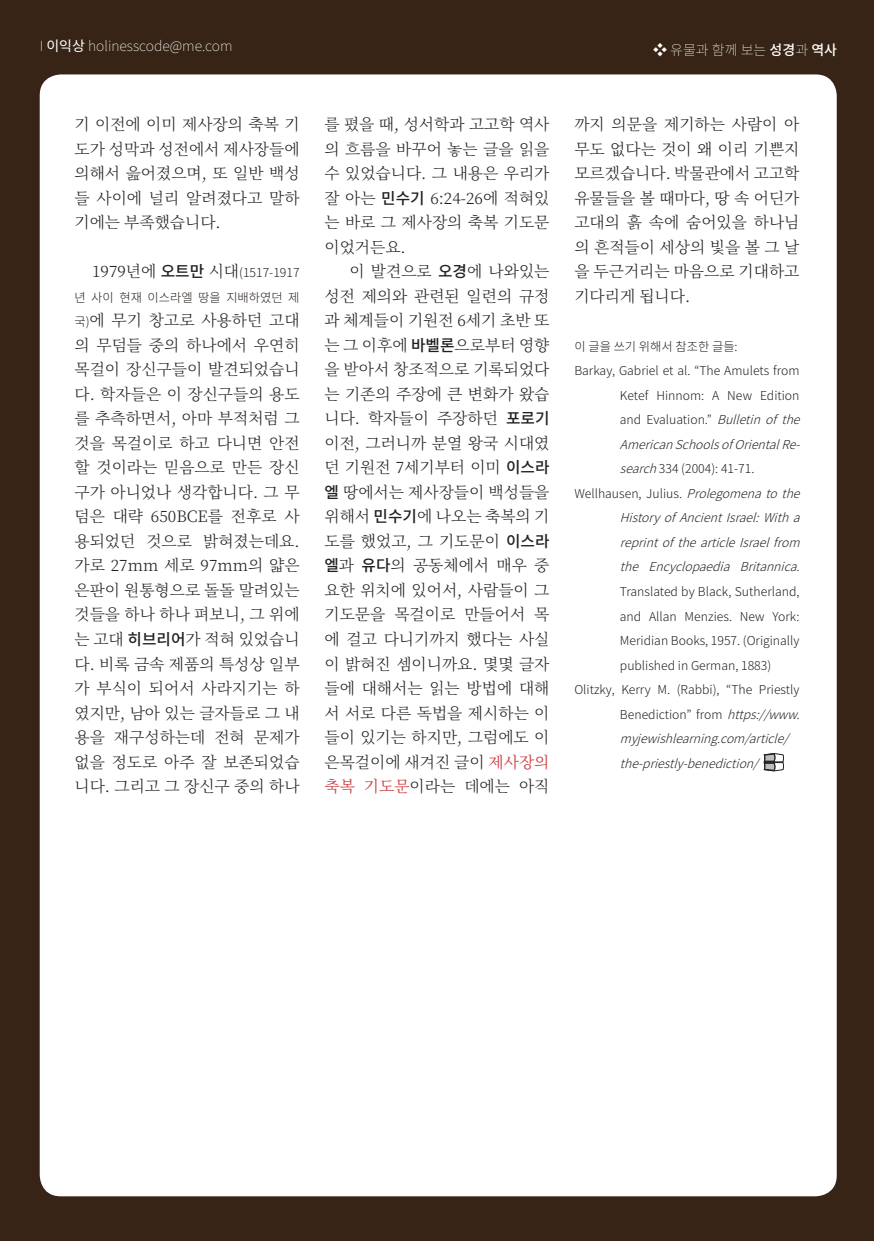
<style>
.page{position:relative;width:874px;height:1241px;background:#fff}
.page>*{position:absolute;margin:0;border:0;box-sizing:border-box;transform-origin:0 0}
.t1{font:300 15.75px/24.5px "Noto Serif CJ Kkr";color:#231f20;text-align:justify}
.t2{font:100 14px "Noto Sans CJ Kkr";color:#fff}
.t3{font:300 12.25px/24.5px "Noto Sans CJ Kkr";color:#241e1b}
.t4{font:italic 300 12.25px/24.5px "Noto Sans CJ Kkr";color:#241e1b}
.s1{font-weight:400}
.s2{font-weight:500}
.s3{font-family:"Noto Serif CJ Kkr";font-size:15.75px;color:#231f20}
.s4{font-weight:500;font-size:15.75px;color:#231f20}
.s5{font-family:"Noto Sans CJ Kkr";font-size:12.25px;color:#241e1b}
.s6{font-family:"Noto Sans CJ Kkr";font-weight:500}
.s7{font-weight:400;color:#ce3e42}
.s8{font-style:italic}
.s9{font-style:normal}
</style>
<div class="page">
<div style="left:0;top:0;width:873px;height:1240px;background:#372416"></div>
<div style="left:40px;top:74px;width:796px;height:1122px;background:#fff;border-radius:21px"></div>
<svg style="left:763px;top:753px;width:20px;height:18px"></svg>
<p class="t2" style="left:40px;top:38px;width:194px">I <span class="s1">이익상</span> holinesscode@me.com</p>
<p class="t2" style="left:652px;top:41px;width:185px">❖ 유물과 함께 보는 <span class="s2">성경</span>과 <span class="s2">역사</span></p>
<p class="t1" style="left:74px;top:112px;width:226px">기 이전에 이미 제사장의 축복 기 도가 성막과 성전에서 제사장들에 의해서 읊어졌으며, 또 일반 백성 들 사이에 널리 알려졌다고 말하 기에는 부족했습니다.</p>
<p class="t3" style="left:74px;top:261px;width:226px;text-align:right"><span class="s3">1979년에</span> <span class="s4">오트만</span> <span class="s3">시대</span>(1517-1917<br>년 사이 현재 이스라엘 땅을 지배하였던 제</p>
<p class="t1" style="left:74px;top:308px;width:226px"><span class="s5">국)</span>에 무기 창고로 사용하던 고대 의 무덤들 중의 하나에서 우연히 목걸이 장신구들이 발견되었습니 다. 학자들은 이 장신구들의 용도 를 추측하면서, 아마 부적처럼 그 것을 목걸이로 하고 다니면 안전 할 것이라는 믿음으로 만든 장신 구가 아니었나 생각합니다. 그 무 덤은 대략 650BCE를 전후로 사 용되었던 것으로 밝혀졌는데요. 가로 27mm 세로 97mm의 얇은 은판이 원통형으로 돌돌 말려있는 것들을 하나 하나 펴보니, 그 위에 는 고대 <span class="s6">히브리어</span>가 적혀 있었습니 다. 비록 금속 제품의 특성상 일부 가 부식이 되어서 사라지기는 하 였지만, 남아 있는 글자들로 그 내 용을 재구성하는데 전혀 문제가 없을 정도로 아주 잘 보존되었습 니다. 그리고 그 장신구 중의 하나</p>
<p class="t1" style="left:324px;top:112px;width:226px">를 폈을 때, 성서학과 고고학 역사 의 흐름을 바꾸어 놓는 글을 읽을 수 있었습니다. 그 내용은 우리가 잘 아는 <span class="s6">민수기</span> 6:24-26에 적혀있 는 바로 그 제사장의 축복 기도문 이었거든요.</p>
<p class="t1" style="left:324px;top:259px;width:226px;text-indent:25px">이 발견으로 <span class="s6">오경</span>에 나와있는 성전 제의와 관련된 일련의 규정 과 체계들이 기원전 6세기 초반 또 는 그 이후에 <span class="s6">바벨론</span>으로부터 영향 을 받아서 창조적으로 기록되었다 는 기존의 주장에 큰 변화가 왔습 니다. 학자들이 주장하던 <span class="s6">포로기 </span>이전, 그러니까 분열 왕국 시대였 던 기원전 7세기부터 이미 <span class="s6">이스라 엘</span> 땅에서는 제사장들이 백성들을 위해서 <span class="s6">민수기</span>에 나오는 축복의 기 도를 했었고, 그 기도문이 <span class="s6">이스라 엘</span>과 <span class="s6">유다</span>의 공동체에서 매우 중 요한 위치에 있어서, 사람들이 그 기도문을 목걸이로 만들어서 목 에 걸고 다니기까지 했다는 사실 이 밝혀진 셈이니까요. 몇몇 글자 들에 대해서는 읽는 방법에 대해 서 서로 다른 독법을 제시하는 이 들이 있기는 하지만, 그럼에도 이 은목걸이에 새겨진 글이 <span class="s7">제사장의 축복 기도문</span>이라는 데에는 아직</p>
<p class="t1" style="left:574px;top:112px;width:226px">까지 의문을 제기하는 사람이 아 무도 없다는 것이 왜 이리 기쁜지 모르겠습니다. 박물관에서 고고학 유물들을 볼 때마다, 땅 속 어딘가 고대의 흙 속에 숨어있을 하나님 의 흔적들이 세상의 빛을 볼 그 날 을 두근거리는 마음으로 기대하고 기다리게 됩니다.</p>
<p class="t3" style="left:574px;top:334px;width:165px">이 글을 쓰기 위해서 참조한 글들:</p>
<p class="t3" style="left:619px;top:359px;width:190px;text-indent:-46px">Barkay, Gabriel et al. “The Amulets from<br>Ketef Hinnom: A New Edition and Evaluation.” <span class="s8">Bulletinofthe<br>AmericanSchoolsofOrientalRe&shy;search</span>334 (2004): 41-71.</p>
<p class="t3" style="left:619px;top:481px;width:190px;text-indent:-46px">Wellhausen, Julius. <span class="s8">Prolegomenatothe HistoryofAncientIsrael:Witha reprintofthearticleIsraelfrom the Encyclopaedia Britannica.<br></span>Translated by Black, Sutherland, and Allan Menzies. New York:<br>Meridian Books, 1957. (Originally published in German, 1883)</p>
<p class="t4" style="left:619px;top:677px;width:190px;text-indent:-46px"><span class="s9">Olitzky, Kerry M. (Rabbi), “The Priestly Benediction” from</span> https://www. myjewishlearning.com/article/ the-priestly-benediction/</p>
</div>
